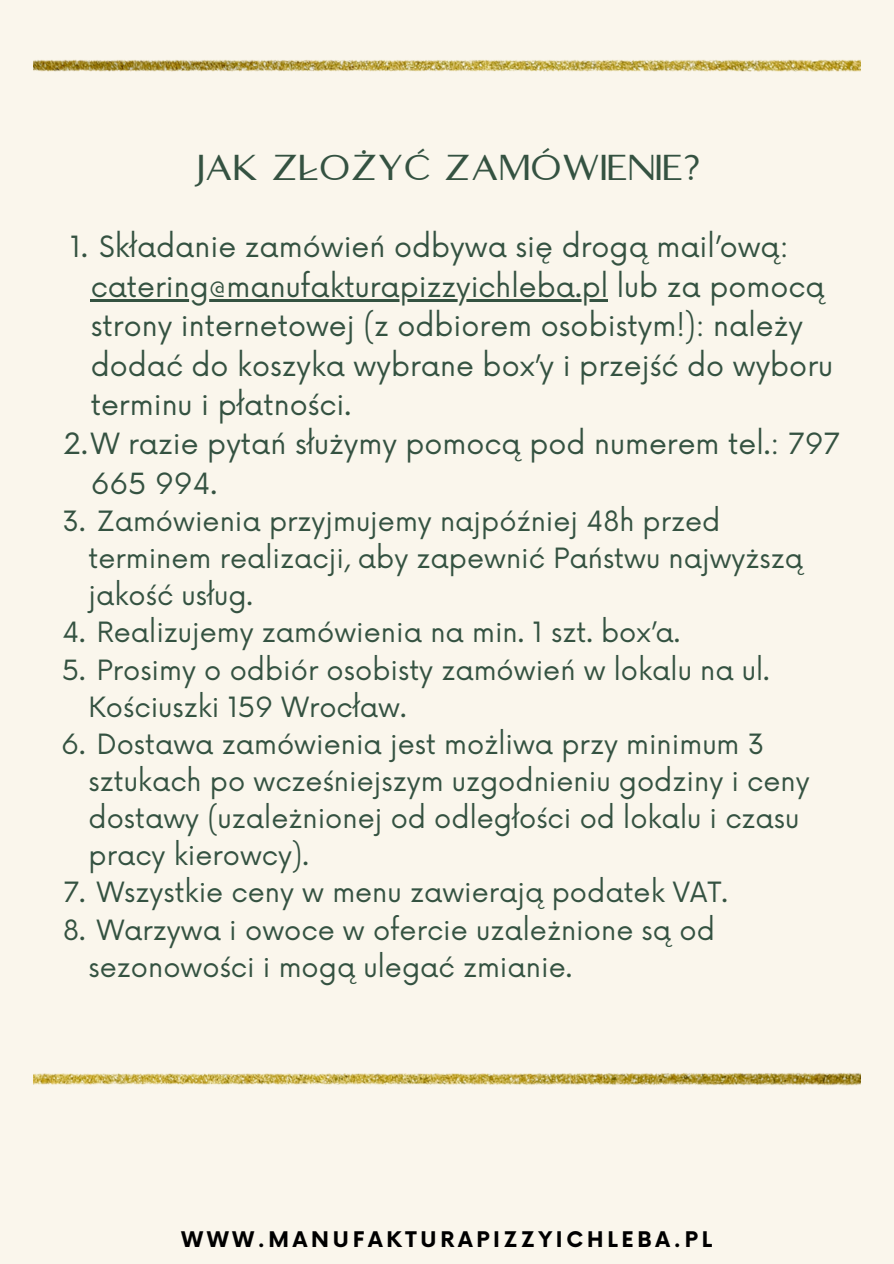
<style>
.page{position:relative;width:894px;height:1264px;background:#fff}
.page>*{position:absolute;margin:0;border:0;box-sizing:border-box;transform-origin:0 0}
.t1{font:36px "Logam";color:#345241}
.t2{font:28.5px/39.3px "Now";color:#345241}
.t3{font:27.15px/37.2px "Now";color:#345241}
.t4{font:700 21px "Now";letter-spacing:.18em;color:#000}
</style>
<div class="page">
<div style="left:0;top:0;width:893px;height:1263px;background:#faf6ec"></div>
<img style="left:34px;top:60px;width:826px;height:1025px">
<hr style="left:91px;top:299px;width:517px;height:2px;background:#345241">
<h1 class="t1" style="left:193px;top:146px;width:508px">JAK ZŁOŻYĆ ZAMÓWIENIE?</h1>
<p class="t2" style="left:70px;top:229px;width:720px">1. Składanie zamówień odbywa się drogą mail’ową:</p>
<p class="t2" style="left:91px;top:268px;width:743px">catering@manufakturapizzyichleba.pl lub za pomocą strony internetowej (z odbiorem osobistym!): należy dodać do koszyka wybrane box’y i przejść do wyboru terminu i płatności.</p>
<p class="t2" style="left:91px;top:426px;width:750px;text-indent:-27px">2.W razie pytań służymy pomocą pod numerem tel.: 797<br>665 994.</p>
<p class="t3" style="left:88px;top:504px;width:716px;text-indent:-26px">3. Zamówienia przyjmujemy najpóźniej 48h przed terminem realizacji, aby zapewnić Państwu najwyższą jakość usług.</p>
<p class="t3" style="left:62px;top:615px;width:619px">4. Realizujemy zamówienia na min. 1 szt. box’a.</p>
<p class="t3" style="left:88px;top:652px;width:682px;text-indent:-26px">5. Prosimy o odbiór osobisty zamówień w lokalu na ul.<br>Kościuszki 159 Wrocław.</p>
<p class="t3" style="left:88px;top:726px;width:722px;text-indent:-27px">6. Dostawa zamówienia jest możliwa przy minimum 3 sztukach po wcześniejszym uzgodnieniu godziny i ceny dostawy (uzależnionej od odległości od lokalu i czasu pracy kierowcy).</p>
<p class="t3" style="left:63px;top:875px;width:665px">7. Wszystkie ceny w menu zawierają podatek VAT.</p>
<p class="t3" style="left:88px;top:912px;width:627px;text-indent:-25px">8. Warzywa i owoce w ofercie uzależnione są od sezonowości i mogą ulegać zmianie.</p>
<p class="t4" style="left:181px;top:1228px;width:531px">WWW.MANUFAKTURAPIZZYICHLEBA.PL</p>
</div>
